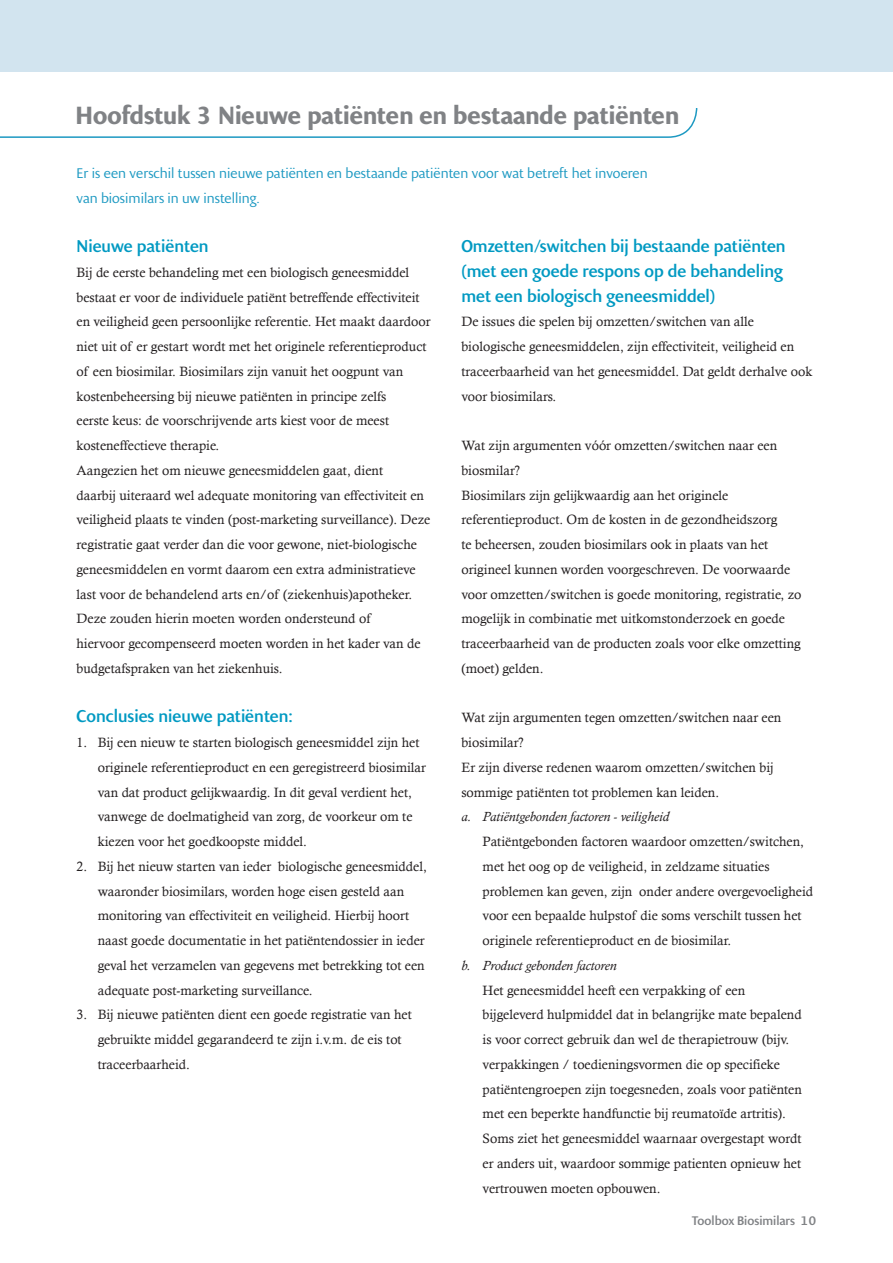
<style>
.page{position:relative;width:893px;height:1263px;background:#fff}
.page>*{position:absolute;margin:0;border:0;box-sizing:border-box;transform-origin:0 0}
.t1{font:700 24px "Presence";color:#808285}
.Tussenkop_a{font:500 16.5px/24.8px "Presence";color:#0099c2}
.Tussenkop_a-2{font:13.5px/24.8px "Calisto";color:#231f20}
.t2{font:13.5px/24.8px "Presence";color:#1d99c2}
.Tussenkop_a-3{font:italic 13.5px "Calisto";color:#231f20}
.t3{font:500 12px "Presence";color:#808285}
</style>
<div class="page">
<div style="left:0;top:0;width:893px;height:72px;background:#d2e4ef"></div>
<svg style="left:0;top:108px;width:698px;height:30px"></svg>
<p class="t1" style="left:75px;top:101px;width:605px">Hoofdstuk 3 Nieuwe patiënten en bestaande patiënten</p>
<p class="t2" style="left:77px;top:161px;width:573px">Er is een verschil tussen nieuwe patiënten en bestaande patiënten voor wat betreft het invoeren van biosimilars in uw instelling.</p>
<p class="Tussenkop_a" style="left:77px;top:234px;width:134px">Nieuwe patiënten</p>
<p class="Tussenkop_a-2" style="left:77px;top:260px;width:356px">Bij de eerste behandeling met een biologisch geneesmiddel bestaat er voor de individuele patiënt betreffende effectiviteit en veiligheid geen persoonlijke referentie. Het maakt daardoor niet uit of er gestart wordt met het originele referentieproduct of een biosimilar. Biosimilars zijn vanuit het oogpunt van kostenbeheersing bij nieuwe patiënten in principe zelfs<br>eerste keus: de voorschrijvende arts kiest voor de meest kosteneffectieve therapie.</p>
<p class="Tussenkop_a-2" style="left:77px;top:458px;width:355px">Aangezien het om nieuwe geneesmiddelen gaat, dient<br>daarbij uiteraard wel adequate monitoring van effectiviteit en veiligheid plaats te vinden (post-marketing surveillance). Deze registratie gaat verder dan die voor gewone, niet-biologische geneesmiddelen en vormt daarom een extra administratieve last voor de behandelend arts en/of (ziekenhuis)apotheker.<br>Deze zouden hierin moeten worden ondersteund of<br>hiervoor gecompenseerd moeten worden in het kader van de budgetafspraken van het ziekenhuis.</p>
<p class="Tussenkop_a" style="left:77px;top:704px;width:218px">Conclusies nieuwe patiënten:</p>
<p class="Tussenkop_a-2" style="left:98px;top:730px;width:330px;text-indent:-21px">1. Bij een nieuw te starten biologisch geneesmiddel zijn het originele referentieproduct en een geregistreerd biosimilar van dat product gelijkwaardig. In dit geval verdient het, vanwege de doelmatigheid van zorg, de voorkeur om te kiezen voor het goedkoopste middel.</p>
<p class="Tussenkop_a-2" style="left:98px;top:854px;width:331px;text-indent:-21px">2. Bij het nieuw starten van ieder biologische geneesmiddel, waaronder biosimilars, worden hoge eisen gesteld aan monitoring van effectiviteit en veiligheid. Hierbij hoort naast goede documentatie in het patiëntendossier in ieder geval het verzamelen van gegevens met betrekking tot een adequate post-marketing surveillance.</p>
<p class="Tussenkop_a-2" style="left:98px;top:1002px;width:316px;text-indent:-21px">3. Bij nieuwe patiënten dient een goede registratie van het gebruikte middel gegarandeerd te zijn i.v.m. de eis tot traceerbaarheid.</p>
<p class="Tussenkop_a" style="left:461px;top:234px;width:326px">Omzetten/switchen bij bestaande patiënten (met een goede respons op de behandeling met een biologisch geneesmiddel)</p>
<p class="Tussenkop_a-2" style="left:461px;top:309px;width:352px">De issues die spelen bij omzetten/switchen van alle biologische geneesmiddelen, zijn effectiviteit, veiligheid en traceerbaarheid van het geneesmiddel. Dat geldt derhalve ook voor biosimilars.</p>
<p class="Tussenkop_a-2" style="left:461px;top:433px;width:317px">Wat zijn argumenten vóór omzetten/switchen naar een biosmilar?</p>
<p class="Tussenkop_a-2" style="left:461px;top:482px;width:342px">Biosimilars zijn gelijkwaardig aan het originele referentieproduct. Om de kosten in de gezondheidszorg<br>te beheersen, zouden biosimilars ook in plaats van het origineel kunnen worden voorgeschreven. De voorwaarde voor omzetten/switchen is goede monitoring, registratie, zo mogelijk in combinatie met uitkomstonderzoek en goede traceerbaarheid van de producten zoals voor elke omzetting (moet) gelden.</p>
<p class="Tussenkop_a-2" style="left:461px;top:705px;width:322px">Wat zijn argumenten tegen omzetten/switchen naar een biosimilar?</p>
<p class="Tussenkop_a-2" style="left:461px;top:755px;width:314px">Er zijn diverse redenen waarom omzetten/switchen bij sommige patiënten tot problemen kan leiden.</p>
<p class="Tussenkop_a-3" style="left:461px;top:809px;width:209px">a. Patiëntgebonden factoren - veiligheid</p>
<p class="Tussenkop_a-2" style="left:483px;top:829px;width:332px">Patiëntgebonden factoren waardoor omzetten/switchen, met het oog op de veiligheid, in zeldzame situaties problemen kan geven, zijn onder andere overgevoeligheid voor een bepaalde hulpstof die soms verschilt tussen het originele referentieproduct en de biosimilar.</p>
<p class="Tussenkop_a-3" style="left:461px;top:957px;width:157px">b. Product gebonden factoren</p>
<p class="Tussenkop_a-2" style="left:483px;top:977px;width:321px">Het geneesmiddel heeft een verpakking of een bijgeleverd hulpmiddel dat in belangrijke mate bepalend is voor correct gebruik dan wel de therapietrouw (bijv. verpakkingen / toedieningsvormen die op specifieke patiëntengroepen zijn toegesneden, zoals voor patiënten met een beperkte handfunctie bij reumatoïde artritis).</p>
<p class="Tussenkop_a-2" style="left:483px;top:1126px;width:320px;text-align:justify">Soms ziet het geneesmiddel waarnaar overgestapt wordt er anders uit, waardoor sommige patienten opnieuw het vertrouwen moeten opbouwen.</p>
<p class="t3" style="left:692px;top:1214px;width:126px">Toolbox Biosimilars 10</p>
</div>
